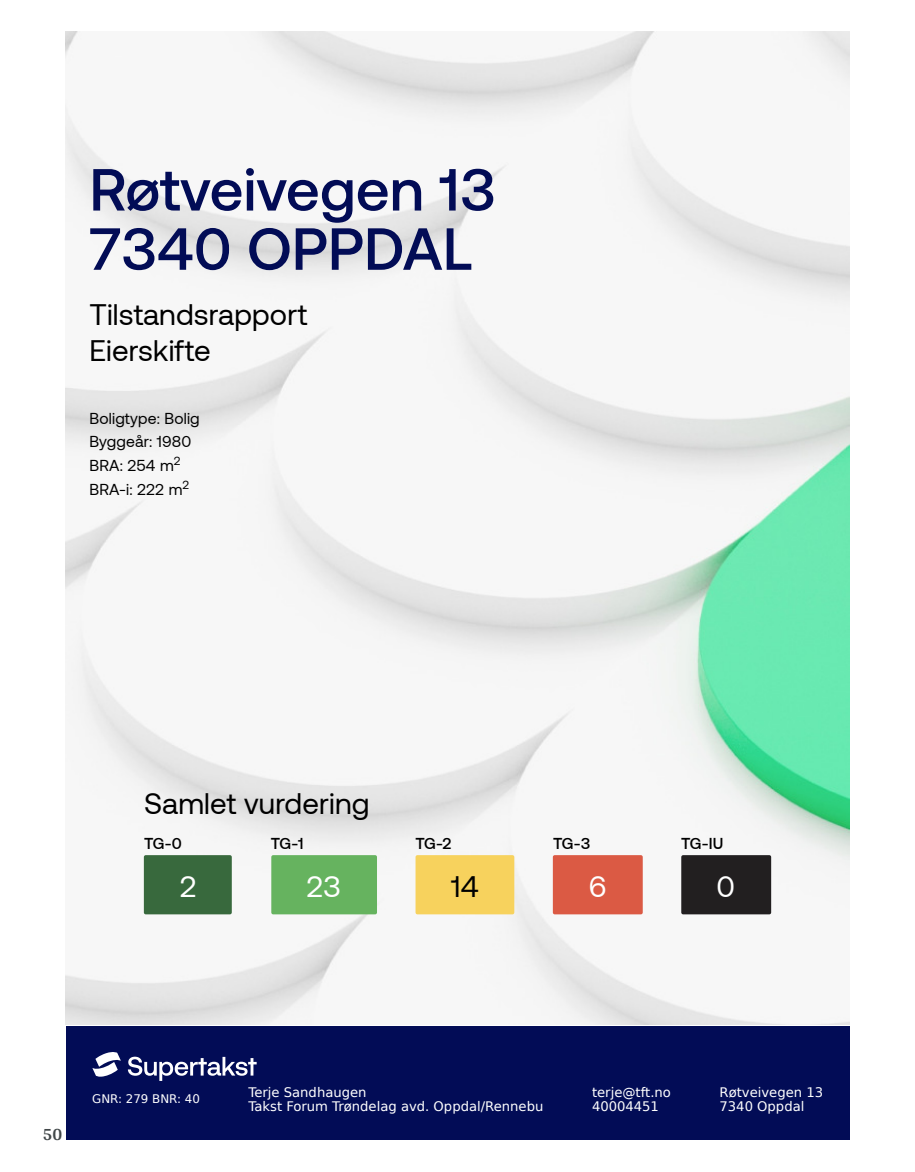
<style>
.page{position:relative;width:915px;height:1172px;background:#fff}
.page>*{position:absolute;margin:0;border:0;box-sizing:border-box;transform-origin:0 0}
.t1{font:500 59.25px/59.2px "Aeonik";letter-spacing:.005em;color:#020c56}
.t2{font:29.55px/35.5px "Aeonik";letter-spacing:.005em;color:#000}
.t3{font:29.55px "Aeonik";color:#fff}
.t4{font:700 18px "Arya";color:#414749}
.t5{font:15.75px/23.7px "Aeonik";letter-spacing:.01em;color:#000}
.t6{font:500 15.75px "Aeonik";letter-spacing:-.04em;color:#000}
.t7{font:13.2px/14.5px "DejaVu Sans";color:#fff}
.t8{font:11.85px "DejaVu Sans";color:#fff}
.t9{font:11.85px "Aeonik";color:#000}
</style>
<div class="page">
<div style="left:66px;top:1025px;width:782px;height:114px;background:#020c56"></div>
<svg style="left:128px;top:1057px;width:128px;height:24px"></svg>
<svg style="left:92px;top:1052px;width:29px;height:25px"></svg>
<img style="left:66px;top:32px;width:782px;height:993px">
<div style="left:144px;top:855px;width:88px;height:59px;background:#38693d"></div>
<div style="left:271px;top:855px;width:106px;height:59px;background:#66b35f"></div>
<div style="left:415px;top:855px;width:99px;height:59px;background:#f7d25d"></div>
<div style="left:552px;top:855px;width:90px;height:59px;background:#db5a44"></div>
<div style="left:681px;top:855px;width:89px;height:59px;background:#221f20"></div>
<h1 class="t1" style="left:89px;top:160px;width:407px">Røtveivegen 13<br>7340 OPPDAL</h1>
<h2 class="t2" style="left:89px;top:297px;width:219px">Tilstandsrapport<br>Eierskifte</h2>
<p class="t5" style="left:89px;top:406px;width:112px">Boligtype: Bolig<br>Byggeår: 1980<br>BRA: 254 m<br>BRA-i: 222 m</p>
<p class="t9" style="left:174px;top:455px;width:8px">2</p>
<p class="t9" style="left:182px;top:478px;width:8px">2</p>
<h2 class="t2" style="left:144px;top:786px;width:227px">Samlet vurdering</h2>
<p class="t6" style="left:144px;top:835px;width:39px">TG-0</p>
<h2 class="t3" style="left:180px;top:870px;width:18px">2</h2>
<p class="t6" style="left:271px;top:835px;width:34px">TG-1</p>
<h2 class="t3" style="left:306px;top:870px;width:36px">23</h2>
<p class="t6" style="left:415px;top:835px;width:38px">TG-2</p>
<h2 class="t2" style="left:451px;top:868px;width:29px">14</h2>
<p class="t6" style="left:553px;top:835px;width:39px">TG-3</p>
<h2 class="t3" style="left:588px;top:870px;width:19px">6</h2>
<p class="t6" style="left:680px;top:835px;width:44px">TG-IU</p>
<h2 class="t3" style="left:716px;top:870px;width:20px">0</h2>
<h3 class="t4" style="left:43px;top:1123px;width:21px">50</h3>
<p class="t8" style="left:92px;top:1088px;width:109px">GNR: 279 BNR: 40</p>
<p class="t7" style="left:248px;top:1084px;width:296px">Terje Sandhaugen<br>Takst Forum Trøndelag avd. Oppdal/Rennebu</p>
<p class="t7" style="left:591px;top:1084px;width:80px">terje@tft.no<br>40004451</p>
<p class="t7" style="left:719px;top:1084px;width:105px">Røtveivegen 13<br>7340 Oppdal</p>
</div>
